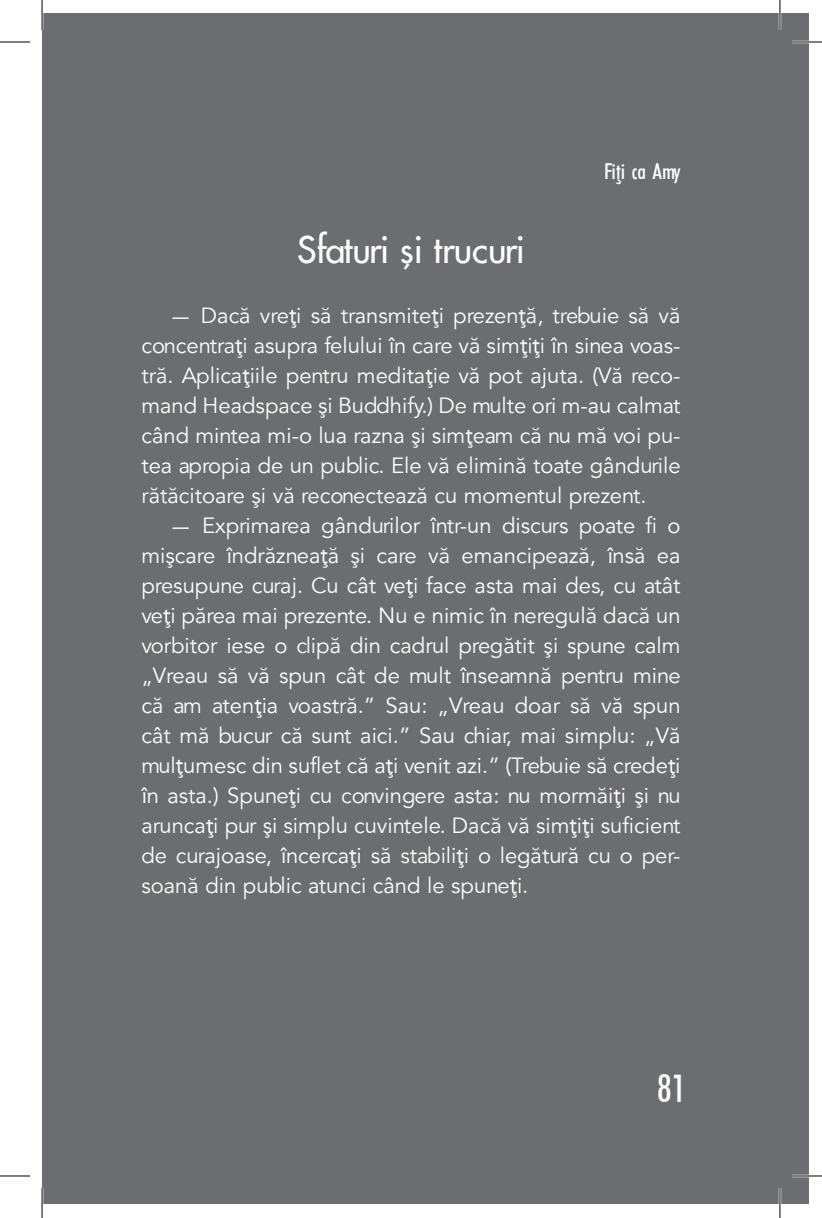
<style>
.page{position:relative;width:822px;height:1218px;background:#fff}
.page>*{position:absolute;margin:0;border:0;box-sizing:border-box;transform-origin:0 0}
.t1{font:500 condensed 38px "Futura BT";color:#fff}
.sfaturi{font:36px "Futura Std Medium PE";letter-spacing:-.02em;color:#fff}
.t2{font:22px/30px "Avenir LT Book PE";color:#fff}
.t3{font:22px "Futura BT Medium Condensed PE";color:#fff}
</style>
<div class="page">
<div style="left:42px;top:14px;width:765px;height:1190px;background:#6c6d70"></div>
<hr style="left:791px;top:41px;width:30px;height:2px;background:#fff">
<hr style="left:791px;top:1175px;width:30px;height:2px;background:#fff">
<hr style="left:778px;top:0;width:2px;height:30px;background:#fff">
<hr style="left:778px;top:1188px;width:2px;height:30px;background:#fff">
<hr style="left:0;top:42px;width:30px;height:1px;background:#000">
<hr style="left:791px;top:42px;width:30px;height:1px;background:#000">
<hr style="left:0;top:1176px;width:30px;height:1px;background:#000">
<hr style="left:791px;top:1176px;width:30px;height:1px;background:#000">
<hr style="left:42px;top:0;width:1px;height:30px;background:#000">
<hr style="left:42px;top:1188px;width:1px;height:30px;background:#000">
<hr style="left:779px;top:0;width:1px;height:30px;background:#000">
<hr style="left:779px;top:1188px;width:1px;height:30px;background:#000">
<p class="t3" style="left:603px;top:158px;width:78px">Fiţi ca Amy</p>
<p class="sfaturi" style="left:297px;top:227px;width:229px">Sfaturi și trucuri</p>
<p class="t2" style="left:141px;top:301px;width:540px;text-indent:28px">— Dacă vreți să transmiteți prezență, trebuie să vă concentrați asupra felului în care vă simțiți în sinea voas&shy;tră. Aplicațiile pentru meditație vă pot ajuta. (Vă reco&shy;mand Headspace și Buddhify.) De multe ori m-au calmat când mintea mi-o lua razna și simțeam că nu mă voi pu&shy;tea apropia de un public. Ele vă elimină toate gândurile rătăcitoare și vă reconectează cu momentul prezent.</p>
<p class="t2" style="left:141px;top:511px;width:540px;text-indent:28px">— Exprimarea gândurilor într-un discurs poate fi o mișcare îndrăzneață și care vă emancipează, însă ea presupune curaj. Cu cât veți face asta mai des, cu atât veți părea mai prezente. Nu e nimic în neregulă dacă un vorbitor iese o clipă din cadrul pregătit și spune calm „Vreau să vă spun cât de mult înseamnă pentru mine că am atenția voastră.” Sau: „Vreau doar să vă spun cât mă bucur că sunt aici.” Sau chiar, mai simplu: „Vă mulțumesc din suflet că ați venit azi.” (Trebuie să credeți în asta.) Spuneți cu convingere asta: nu mormăiți și nu aruncați pur și simplu cuvintele. Dacă vă simțiți suficient de curajoase, încercați să stabiliți o legătură cu o per&shy;soană din public atunci când le spuneți.</p>
<p class="t1" style="left:656px;top:1065px;width:31px">81</p>
</div>
